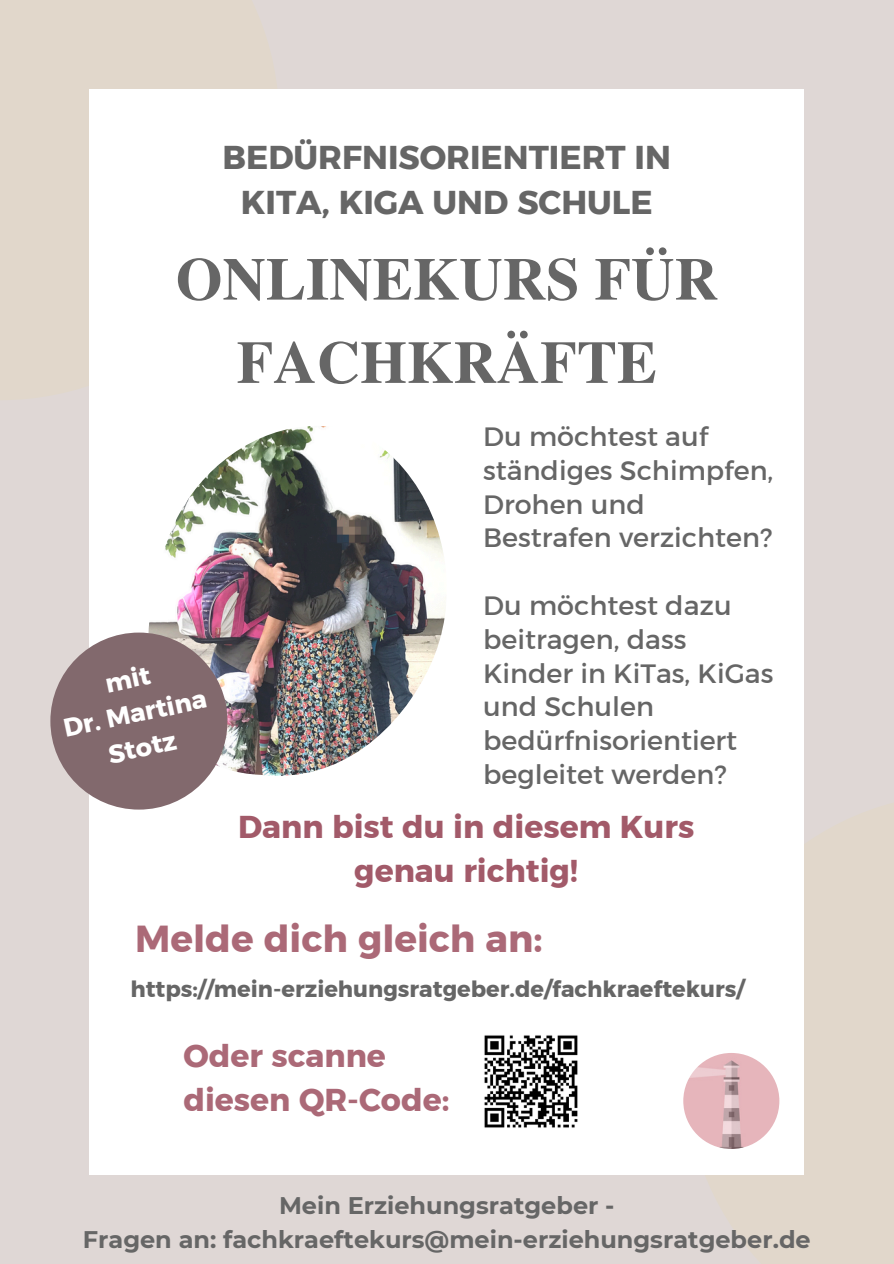
<style>
.page{position:relative;width:894px;height:1264px;background:#fff}
.page>*{position:absolute;margin:0;border:0;box-sizing:border-box;transform-origin:0 0}
.t1{font:700 60px/83.2px "Te X Gyre Termes";color:#666;text-align:center}
.t2{font:37.5px "Kief Montaser Bold";color:#ab6977}
.t3{font:32.85px/45px "Kief Montaser Bold";color:#666;text-align:center}
.t4{font:31.5px/43.8px "Kief Montaser Bold";color:#a25a69;text-align:center}
.t5{font:31.5px/43.8px "Kief Montaser Bold";color:#ab6977}
.t6{font:27px/33.8px "Kief Montaser Regular";color:#666}
.t7{font:25.5px/35px "Kief Montaser Bold";color:#fff;text-align:center}
.t8{font:700 24px "Montserrat";color:#666}
.t9{font:22.5px "Kief Montaser Bold";color:#666}
</style>
<div class="page">
<div style="left:0;top:0;width:893px;height:1263px;background:#dfd7d5"></div>
<div style="left:0;top:0;width:279px;height:400px;background:#e1d7cb"></div>
<div style="left:685px;top:793px;width:208px;height:470px;background:#e1d7cb"></div>
<div style="left:89px;top:89px;width:715px;height:1085px;background:#fff"></div>
<img style="left:148px;top:426px;width:297px;height:350px">
<img style="left:484px;top:1035px;width:94px;height:93px">
<img style="left:683px;top:1052px;width:96px;height:96px;border-radius:50%">
<div style="left:50px;top:632px;width:177px;height:177px;background:#82696d;border-radius:50%"></div>
<h6 class="t3" style="left:222px;top:134px;width:450px">BEDÜRFNISORIENTIERT IN<br>KITA, KIGA UND SCHULE</h6>
<h6 class="t1" style="left:176px;top:235px;width:543px">ONLINEKURS FÜR<br>FACHKRÄFTE</h6>
<h5 class="t7" style="left:53px;top:677px;width:147px;rotate:-12deg">mit<br>Dr. Martina<br>Stotz</h5>
<h2 class="t6" style="left:483px;top:419px;width:292px">Du möchtest auf ständiges Schimpfen,<br>Drohen und<br>Bestrafen verzichten?</h2>
<p class="t6" style="left:483px;top:588px;width:292px">Du möchtest dazu beitragen, dass<br>Kinder in KiTas, KiGas und Schulen bedürfnisorientiert begleitet werden?</p>
<p class="t4" style="left:238px;top:804px;width:457px">Dann bist du in diesem Kurs genau richtig!</p>
<h4 class="t2" style="left:135px;top:915px;width:409px">Melde dich gleich an:</h4>
<p class="t9" style="left:130px;top:975px;width:615px">https://mein-erziehungsratgeber.de/fachkraeftekurs/</p>
<h4 class="t5" style="left:183px;top:1033px;width:267px">Oder scanne diesen QR-Code:</h4>
<p class="t8" style="left:279px;top:1190px;width:337px">Mein Erziehungsratgeber -</p>
<p class="t8" style="left:83px;top:1224px;width:729px">Fragen an: fachkraeftekurs@mein-erziehungsratgeber.de</p>
</div>
